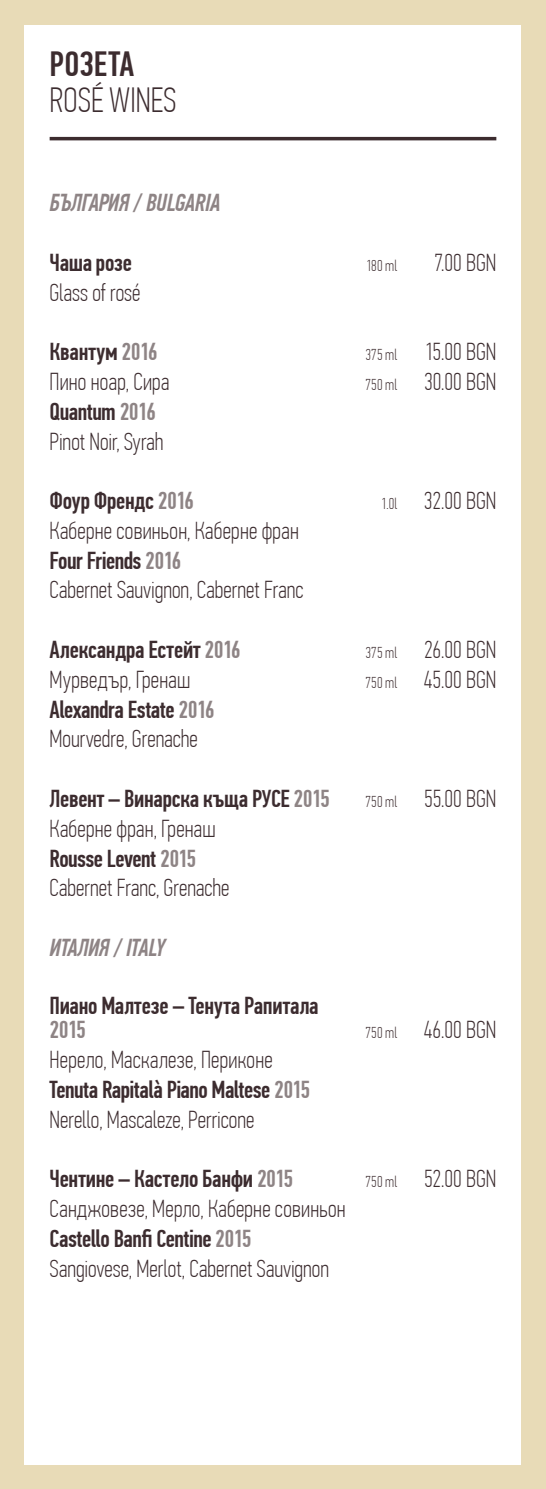
<style>
.page{position:relative;width:546px;height:1489px;background:#fff}
.page>*{position:absolute;margin:0;border:0;box-sizing:border-box;transform-origin:0 0}
.t1{font:100 35px "PF Din Text Comp Pro";color:#3c2c2f}
.t2{font:500 35px "PF Din Text Comp Pro";letter-spacing:.01em;color:#3c2c2f}
.t3{font:100 24.5px/29.8px "PF Din Text Comp Pro";letter-spacing:.005em;color:#3c2c2f}
.t4{font:500 24.5px "PF Din Text Comp Pro";letter-spacing:-.015em;color:#3c2c2f}
.t5{font:italic 500 24.5px "PF Din Text Comp Pro";letter-spacing:-.02em;color:#8e8485}
.t6{font:500 24.5px "PF Din Text Comp Pro";color:#8e8485}
.t7{font:100 15.75px "PF Din Text Comp Pro";color:#3c2c2f}
.s1{color:#8e8485}
.s2{font-size:15.75px}
.s3{font-weight:500}
.s4{font-weight:500;color:#8e8485}
</style>
<div class="page">
<div style="left:0;top:0;width:546px;height:1488px;background:#e8dbb7"></div>
<div style="left:25px;top:25px;width:496px;height:1438px;background:#fff"></div>
<hr style="left:50px;top:137px;width:446px;height:3px;background:#3c2c2f">
<h1 class="t2" style="left:50px;top:50px;width:86px">РОЗЕТА</h1>
<h1 class="t1" style="left:50px;top:86px;width:128px">ROSÉ WINES</h1>
<p class="t5" style="left:50px;top:193px;width:172px">БЪЛГАРИЯ / BULGARIA</p>
<p class="t4" style="left:50px;top:252px;width:84px">Чаша розе</p>
<p class="t7" style="left:366px;top:259px;width:33px">180 ml</p>
<p class="t3" style="left:434px;top:250px;width:63px">7.00 BGN</p>
<p class="t3" style="left:50px;top:280px;width:92px">Glass of rosé</p>
<p class="t4" style="left:50px;top:342px;width:110px">Квантум <span class="s1">2016</span></p>
<p class="t3" style="left:365px;top:339px;width:132px"><span class="s2">375 ml</span> 15.00 BGN</p>
<p class="t3" style="left:50px;top:369px;width:121px">Пино ноар, Сира</p>
<p class="t3" style="left:365px;top:369px;width:132px"><span class="s2">750 ml</span> 30.00 BGN</p>
<p class="t3" style="left:50px;top:399px;width:116px"><span class="s3">Quantum</span> <span class="s4">2016<br></span>Pinot Noir, Syrah</p>
<p class="t4" style="left:50px;top:491px;width:146px">Фоур Френдс <span class="s1">2016</span></p>
<p class="t3" style="left:381px;top:488px;width:117px"><span class="s2">1.0l</span> 32.00 BGN</p>
<p class="t3" style="left:50px;top:518px;width:255px">Каберне совиньон, Каберне фран<br><span class="s3">Four Friends</span> <span class="s4">2016<br></span>Cabernet Sauvignon, Cabernet Franc</p>
<p class="t4" style="left:50px;top:639px;width:193px">Александра Естейт <span class="s1">2016</span></p>
<p class="t3" style="left:365px;top:637px;width:132px"><span class="s2">375 ml</span> 26.00 BGN</p>
<p class="t3" style="left:50px;top:666px;width:142px">Мурведър, Гренаш</p>
<p class="t3" style="left:365px;top:666px;width:132px"><span class="s2">750 ml</span> 45.00 BGN</p>
<p class="t3" style="left:50px;top:696px;width:167px"><span class="s3">Alexandra Estate</span> <span class="s4">2016<br></span>Mourvedre, Grenache</p>
<p class="t4" style="left:50px;top:788px;width:282px">Левент – Винарска къща РУСЕ <span class="s1">2015</span></p>
<p class="t3" style="left:365px;top:786px;width:132px"><span class="s2">750 ml</span> 55.00 BGN</p>
<p class="t3" style="left:50px;top:815px;width:181px">Каберне фран, Гренаш<br><span class="s3">Rousse Levent</span> <span class="s4">2015<br></span>Cabernet Franc, Grenache</p>
<p class="t5" style="left:50px;top:937px;width:117px">ИТАЛИЯ / ITALY</p>
<p class="t4" style="left:50px;top:995px;width:270px">Пиано Малтезе – Тенута Рапитала</p>
<p class="t6" style="left:50px;top:1020px;width:38px">2015</p>
<p class="t3" style="left:365px;top:1017px;width:132px"><span class="s2">750 ml</span> 46.00 BGN</p>
<p class="t3" style="left:50px;top:1047px;width:262px">Нерело, Маскалезе, Периконе<br><span class="s3">Tenuta Rapitalà Piano Maltese</span> <span class="s4">2015<br></span>Nerello, Mascaleze, Perricone</p>
<p class="t4" style="left:50px;top:1168px;width:245px">Чентине – Кастело Банфи <span class="s1">2015</span></p>
<p class="t3" style="left:365px;top:1166px;width:132px"><span class="s2">750 ml</span> 52.00 BGN</p>
<p class="t3" style="left:50px;top:1195px;width:297px">Санджовезе, Мерло, Каберне совиньон<br><span class="s3">Castello Banfi Centine</span> <span class="s4">2015<br></span>Sangiovese, Merlot, Cabernet Sauvignon</p>
</div>
